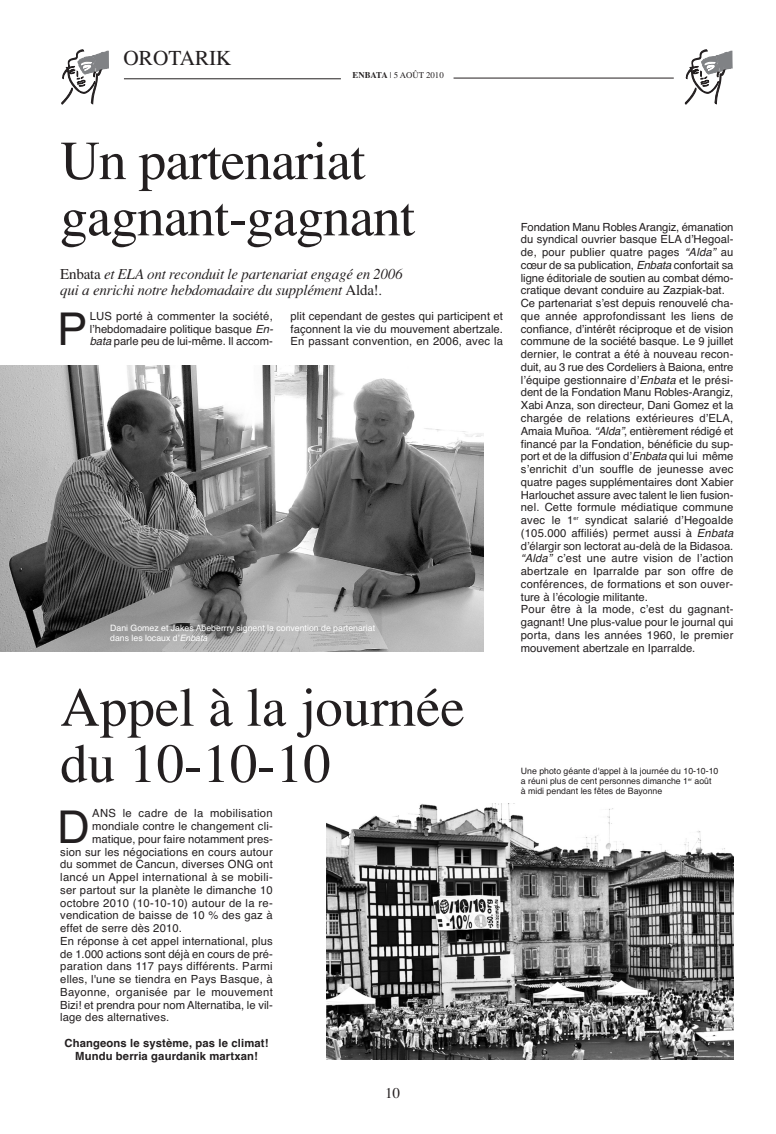
<style>
.page{position:relative;width:776px;height:1134px;background:#fff}
.page>*{position:absolute;margin:0;border:0;box-sizing:border-box;transform-origin:0 0}
.t1{font:55px/56.2px "Times";letter-spacing:-.015em;color:#231f20}
.t2{font:45.25px "Helvetica";color:#231f20}
.t3{font:21.25px "Times";color:#231f20}
.t4{font:italic 15px/16.1px "Times";letter-spacing:-.015em;color:#231f20}
.t5{font:15px "Times";color:#231f20}
.t6{font:11.25px/12.8px "Helvetica";letter-spacing:.01em;color:#231f20}
.t7{font:11.25px "Helvetica";letter-spacing:.03em;color:#231f20}
.t8{font:700 11.25px/12.8px "Helvetica";letter-spacing:.01em;color:#231f20;text-align:center}
.t9{font:8.75px/10px "Helvetica";color:#231f20}
.t10{font:8.75px/10px "Helvetica";color:#fff}
.t11{font:8.75px "Times";color:#231f20}
.s1{font-weight:700}
.s2{font-style:normal}
.s3{font-style:italic}
</style>
<div class="page">
<hr style="left:124px;top:78px;width:217px;height:1px;background:#231f20">
<hr style="left:454px;top:78px;width:220px;height:1px;background:#231f20">
<svg style="left:61px;top:49px;width:48px;height:55px"></svg>
<svg style="left:685px;top:49px;width:48px;height:56px"></svg>
<img style="left:0;top:365px;width:483px;height:286px">
<img style="left:327px;top:804px;width:406px;height:256px">
<h3 class="t3" style="left:124px;top:50px;width:110px">OROTARIK</h3>
<p class="t11" style="left:353px;top:72px;width:93px"><span class="s1">ENBATA</span> | 5 AOÛT 2010</p>
<h1 class="t1" style="left:60px;top:138px;width:356px">Un partenariat gagnant-gagnant</h1>
<h3 class="t4" style="left:60px;top:268px;width:344px"><span class="s2">Enbata</span> et ELA ont reconduit le partenariat engagé en 2006 qui a enrichi notre hebdomadaire du supplément <span class="s2">Alda!</span>.</h3>
<h2 class="t2" style="left:57px;top:313px;width:32px">P</h2>
<p class="t6" style="left:90px;top:311px;width:187px">LUS porté à commenter la société, l’hebdomadaire politique basque <span class="s3">En&shy;bata</span>parle peu de lui-même. Il accom-</p>
<p class="t6" style="left:291px;top:311px;width:214px;text-align:justify">plit cependant de gestes qui participent et façonnent la vie du mouvement abertzale.<br>En passant convention, en 2006, avec la</p>
<p class="t10" style="left:110px;top:624px;width:266px">Dani Gomez et Jakes Abeberrry signent la convention de partenariat dans les locaux d’<span class="s3">Enbata</span></p>
<h1 class="t1" style="left:60px;top:684px;width:406px">Appel à la journée du 10-10-10</h1>
<h2 class="t2" style="left:57px;top:810px;width:34px">D</h2>
<p class="t7" style="left:92px;top:809px;width:182px">ANS le cadre de la mobilisation</p>
<p class="t6" style="left:92px;top:821px;width:182px">mondiale contre le changement cli-</p>
<p class="t6" style="left:92px;top:833px;width:182px">matique, pour faire notamment pres-</p>
<p class="t6" style="left:60px;top:846px;width:214px">sion sur les négociations en cours autour</p>
<p class="t6" style="left:60px;top:859px;width:214px">du sommet de Cancun, diverses ONG ont</p>
<p class="t7" style="left:60px;top:873px;width:214px">lancé un Appel international à se mobili-</p>
<p class="t6" style="left:60px;top:884px;width:214px">ser partout sur la planète le dimanche 10</p>
<p class="t6" style="left:60px;top:897px;width:214px">octobre 2010 (10-10-10) autour de la re-</p>
<p class="t6" style="left:60px;top:910px;width:214px">vendication de baisse de 10 % des gaz à</p>
<p class="t6" style="left:60px;top:923px;width:123px">effet de serre dès 2010.</p>
<p class="t6" style="left:60px;top:935px;width:214px">En réponse à cet appel international, plus</p>
<p class="t6" style="left:60px;top:948px;width:214px">de 1.000 actions sont déjà en cours de pré-</p>
<p class="t6" style="left:60px;top:961px;width:214px">paration dans 117 pays différents. Parmi</p>
<p class="t6" style="left:60px;top:974px;width:214px">elles, l'une se tiendra en Pays Basque, à</p>
<p class="t7" style="left:60px;top:988px;width:214px">Bayonne, organisée par le mouvement</p>
<p class="t6" style="left:60px;top:999px;width:214px">Bizi! et prendra pour nom Alternatiba, le vil-</p>
<p class="t6" style="left:60px;top:1012px;width:111px">lage des alternatives.</p>
<p class="t8" style="left:65px;top:1037px;width:206px">Changeons le système, pas le climat!<br>Mundu berria gaurdanik martxan!</p>
<h3 class="t5" style="left:385px;top:1087px;width:16px">10</h3>
<p class="t6" style="left:521px;top:221px;width:216px">Fondation Manu Robles Arangiz, émanation du syndical ouvrier basque ELA d’Hegoal&shy;de, pour publier quatre pages <span class="s3">“Alda”</span> au cœur de sa publication, <span class="s3">Enbata</span>confortait sa ligne éditoriale de soutien au combat démo&shy;cratique devant conduire au Zazpiak-bat.<br>Ce partenariat s’est depuis renouvelé cha&shy;que année approfondissant les liens de confiance, d’intérêt réciproque et de vision commune de la société basque. Le 9 juillet dernier, le contrat a été à nouveau recon&shy;duit, au 3 rue des Cordeliers à Baiona, entre l’équipe gestionnaire d’<span class="s3">Enbata</span> et le prési&shy;dent de la Fondation Manu Robles-Arangiz, Xabi Anza, son directeur, Dani Gomez et la chargée de relations extérieures d’ELA, Amaia Muñoa. <span class="s3">“Alda”</span>, entièrement rédigé et financé par la Fondation, bénéficie du sup&shy;port et de la diffusion d’<span class="s3">Enbata</span>qui lui même s’enrichit d’un souffle de jeunesse avec quatre pages supplémentaires dont Xabier Harlouchet assure avec talent le lien fusion&shy;nel. Cette formule médiatique commune avec le 1<sup>er</sup> syndicat salarié d’Hegoalde (105.000 affiliés) permet aussi à <span class="s3">Enbata </span>d’élargir son lectorat au-delà de la Bidasoa. <span class="s3">“Alda”</span> c’est une autre vision de l’action abertzale en Iparralde par son offre de conférences, de formations et son ouver&shy;ture à l’écologie militante.<br>Pour être à la mode, c’est du gagnant&shy;gagnant! Une plus-value pour le journal qui porta, dans les années 1960, le premier mouvement abertzale en Iparralde.</p>
<p class="t9" style="left:521px;top:767px;width:199px">Une photo géante d'appel à la journée du 10-10-10 a réuni plus de cent personnes dimanche 1<sup>er</sup> août à midi pendant les fêtes de Bayonne</p>
</div>
